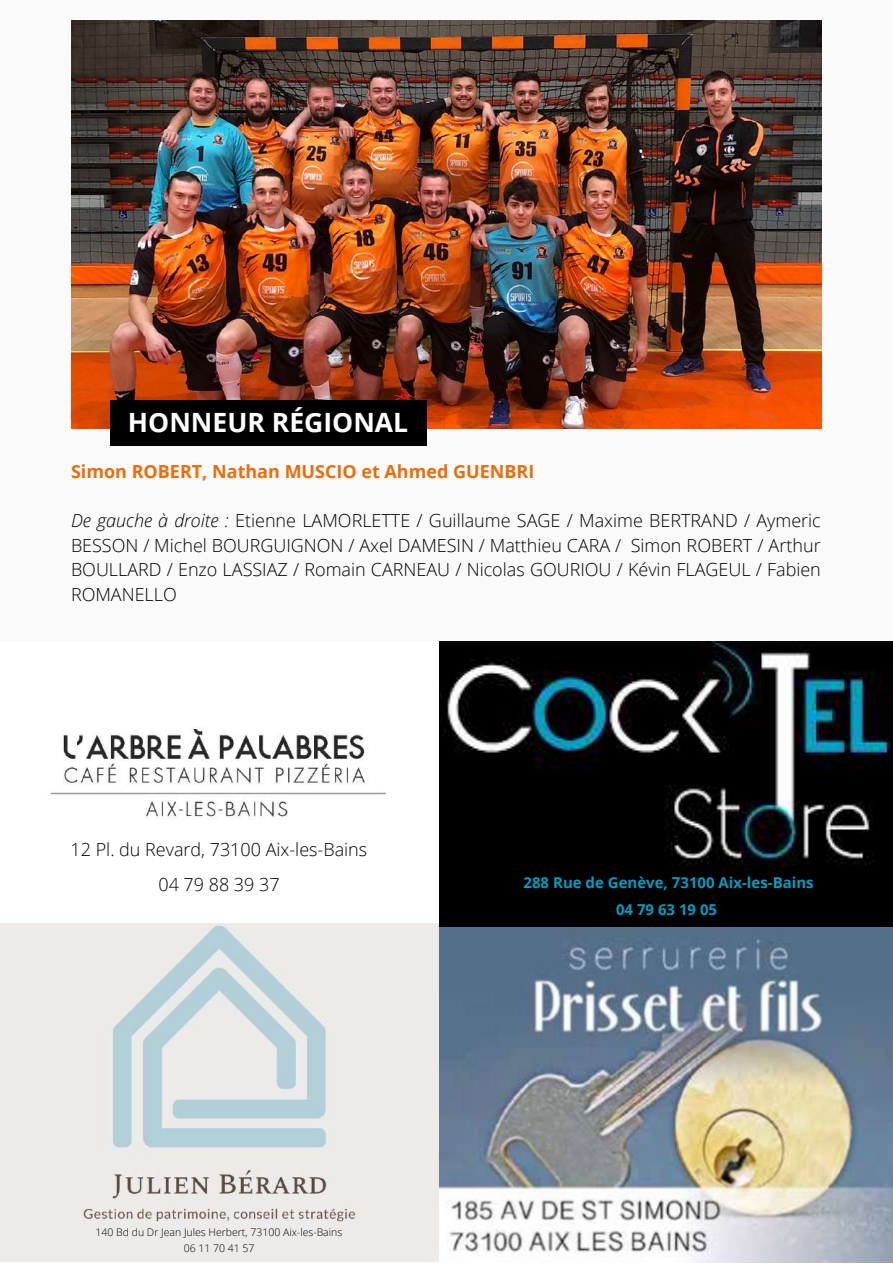
<style>
.page{position:relative;width:893px;height:1264px;background:#fff}
.page>*{position:absolute;margin:0;border:0;box-sizing:border-box;transform-origin:0 0}
.t1{font:700 26.55px "Open Sans";color:#fff}
.t2{font:300 18px/24.8px "Open Sans";color:#000;text-align:justify}
.t3{font:700 18px "Open Sans";color:#e96d0a}
.t4{font:700 15px/26.7px "Open Sans";color:#059cc1;text-align:center}
.t5{font:300 10.5px/15.8px "Open Sans";color:#000;text-align:center}
.s1{font-style:italic}
</style>
<div class="page">
<div style="left:0;top:0;width:892px;height:1262px;background:#fafafa"></div>
<img style="left:71px;top:20px;width:750px;height:408px">
<div style="left:110px;top:400px;width:316px;height:45px;background:#000"></div>
<img style="left:50px;top:641px;width:842px;height:286px">
<img style="left:438px;top:927px;width:454px;height:335px">
<img style="left:0;top:923px;width:438px;height:338px">
<h1 class="t1" style="left:128px;top:404px;width:282px">HONNEUR RÉGIONAL</h1>
<p class="t3" style="left:71px;top:458px;width:465px">Simon ROBERT, Nathan MUSCIO et Ahmed GUENBRI</p>
<p class="t2" style="left:71px;top:507px;width:751px"><span class="s1">De gauche à droite :</span> Etienne LAMORLETTE / Guillaume SAGE / Maxime BERTRAND / Aymeric BESSON / Michel BOURGUIGNON / Axel DAMESIN / Matthieu CARA / Simon ROBERT / Arthur BOULLARD / Enzo LASSIAZ / Romain CARNEAU / Nicolas GOURIOU / Kévin FLAGEUL / Fabien ROMANELLO</p>
<p class="t2" style="left:71px;top:831px;width:298px;line-height:35.4px;text-align:center">12 Pl. du Revard, 73100 Aix-les-Bains<br>04 79 88 39 37</p>
<p class="t5" style="left:96px;top:1223px;width:248px">140 Bd du Dr Jean Jules Herbert, 73100 Aix-les-Bains<br>06 11 70 41 57</p>
<p class="t4" style="left:523px;top:869px;width:291px">288 Rue de Genève, 73100 Aix-les-Bains<br>04 79 63 19 05</p>
</div>
